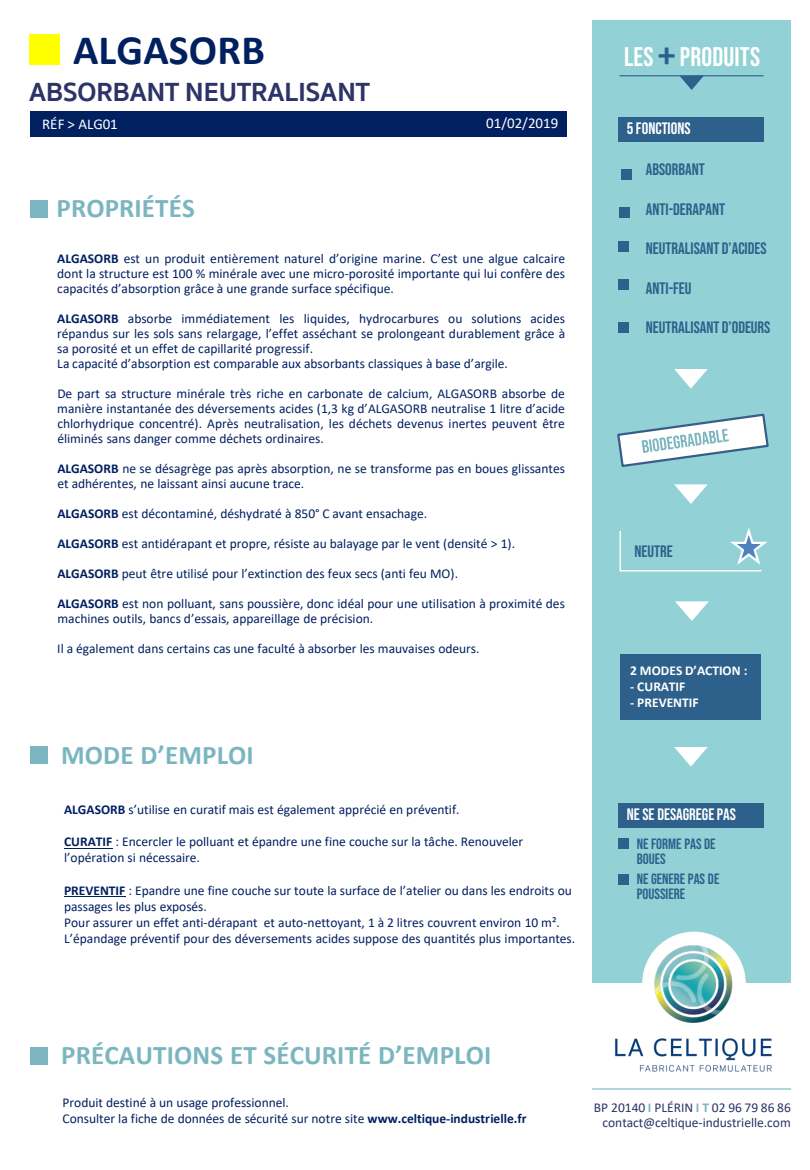
<style>
.page{position:relative;width:810px;height:1170px;background:#fff}
.page>*{position:absolute;margin:0;border:0;box-sizing:border-box;transform-origin:0 0}
.t1{font:700 42px "Calibri";letter-spacing:.005em;color:#002060}
.t2{font:700 27px "Calibri";letter-spacing:.005em;color:#7bb6c0}
.t3{font:700 27px "Sukhumvit Set";color:#2d3367}
.t4{font:27px "Bebas Neue";letter-spacing:.005em;color:#fff}
.t5{font:16.5px "Bebas Neue";color:#2d608b}
.t6{font:16.5px "Bebas Neue";color:#fff}
.t7{font:15px/15px "Bebas Neue";color:#2d608b}
.t8{font:15px "Calibri";color:#fff}
.t9{font:13.5px/15px "Calibri";color:#002060}
.t10{font:13.5px/15px "Calibri";color:#2d3367;text-align:right}
.t11{font:700 13.5px "Calibri";color:#fff}
.s1{font-weight:700}
.s2{font-family:"Calibri";font-weight:700;font-size:36px;color:#2d608b}
.s3{font-weight:700;color:#7bb6c0}
</style>
<div class="page">
<div style="left:592px;top:20px;width:199px;height:963px;background:#92d1d5"></div>
<div style="left:31px;top:112px;width:536px;height:25px;background:#002060"></div>
<div style="left:30px;top:34px;width:30px;height:31px;background:#ff0"></div>
<div style="left:30px;top:200px;width:18px;height:17px;background:#7bb6c0"></div>
<hr style="left:64px;top:848px;width:48px;height:1px;background:#002060">
<hr style="left:64px;top:896px;width:61px;height:1px;background:#002060">
<div style="left:30px;top:746px;width:18px;height:18px;background:#7bb6c0"></div>
<div style="left:30px;top:1047px;width:18px;height:18px;background:#7bb6c0"></div>
<hr style="left:620px;top:75px;width:144px;height:1px;background:#2d608b">
<svg style="left:680px;top:76px;width:24px;height:14px"></svg>
<svg style="left:675px;top:601px;width:34px;height:20px"></svg>
<div style="left:618px;top:117px;width:146px;height:24px;background:#2d608b"></div>
<div style="left:618px;top:242px;width:11px;height:10px;background:#2d608b"></div>
<div style="left:618px;top:279px;width:11px;height:10px;background:#2d608b"></div>
<div style="left:618px;top:323px;width:11px;height:10px;background:#2d608b"></div>
<svg style="left:674px;top:369px;width:34px;height:20px"></svg>
<svg style="left:617px;top:413px;width:152px;height:54px"></svg>
<svg style="left:674px;top:484px;width:34px;height:20px"></svg>
<div style="left:620px;top:655px;width:141px;height:65px;background:#2d608b"></div>
<svg style="left:619px;top:527px;width:148px;height:45px"></svg>
<svg style="left:674px;top:747px;width:34px;height:20px"></svg>
<div style="left:618px;top:803px;width:146px;height:24px;background:#2d608b"></div>
<div style="left:618px;top:839px;width:11px;height:10px;background:#2d608b"></div>
<div style="left:618px;top:874px;width:11px;height:11px;background:#2d608b"></div>
<hr style="left:592px;top:1088px;width:199px;height:2px;background:#7bb6c0">
<img style="left:599px;top:931px;width:190px;height:158px">
<div style="left:620px;top:207px;width:10px;height:10px;background:#2d608b"></div>
<div style="left:621px;top:170px;width:10px;height:10px;background:#2d608b"></div>
<h1 class="t1" style="left:73px;top:20px;width:193px">ALGASORB</h1>
<p class="t3" style="left:29px;top:72px;width:342px">ABSORBANT NEUTRALISANT</p>
<p class="t8" style="left:42px;top:114px;width:77px">RÉF &gt; ALG01</p>
<p class="t8" style="left:486px;top:113px;width:73px">01/02/2019</p>
<p class="t2" style="left:56px;top:189px;width:140px">PROPRIÉTÉS</p>
<p class="t9" style="left:57px;top:251px;width:509px;text-align:justify"><span class="s1">ALGASORB</span> est un produit entièrement naturel d’origine marine. C’est une algue calcaire dont la structure est 100 % minérale avec une micro-porosité importante qui lui confère des capacités d’absorption grâce à une grande surface spécifique.</p>
<p class="t9" style="left:57px;top:311px;width:509px;text-align:justify"><span class="s1">ALGASORB</span> absorbe immédiatement les liquides, hydrocarbures ou solutions acides répandus sur les sols sans relargage, l’effet asséchant se prolongeant durablement grâce à sa porosité et un effet de capillarité progressif.</p>
<p class="t9" style="left:57px;top:356px;width:452px">La capacité d’absorption est comparable aux absorbants classiques à base d’argile.</p>
<p class="t9" style="left:57px;top:386px;width:509px;text-align:justify">De part sa structure minérale très riche en carbonate de calcium, ALGASORB absorbe de manière instantanée des déversements acides (1,3 kg d’ALGASORB neutralise 1 litre d’acide chlorhydrique concentré). Après neutralisation, les déchets devenus inertes peuvent être éliminés sans danger comme déchets ordinaires.</p>
<p class="t9" style="left:57px;top:461px;width:509px"><span class="s1">ALGASORB</span> ne se désagrège pas après absorption, ne se transforme pas en boues glissantes et adhérentes, ne laissant ainsi aucune trace.</p>
<p class="t9" style="left:57px;top:506px;width:371px"><span class="s1">ALGASORB</span> est décontaminé, déshydraté à 850° C avant ensachage.</p>
<p class="t9" style="left:57px;top:536px;width:459px"><span class="s1">ALGASORB</span> est antidérapant et propre, résiste au balayage par le vent (densité &gt; 1).</p>
<p class="t9" style="left:57px;top:566px;width:402px"><span class="s1">ALGASORB</span> peut être utilisé pour l’extinction des feux secs (anti feu MO).</p>
<p class="t9" style="left:57px;top:596px;width:509px"><span class="s1">ALGASORB</span> est non polluant, sans poussière, donc idéal pour une utilisation à proximité des machines outils, bancs d’essais, appareillage de précision.</p>
<p class="t9" style="left:57px;top:641px;width:424px">Il a également dans certains cas une faculté à absorber les mauvaises odeurs.</p>
<p class="t2" style="left:61px;top:736px;width:194px">MODE D’EMPLOI</p>
<p class="t9" style="left:64px;top:802px;width:397px"><span class="s1">ALGASORB</span> s’utilise en curatif mais est également apprécié en préventif.</p>
<p class="t9" style="left:64px;top:833px;width:461px;line-height:16.2px"><span class="s1">CURATIF</span> : Encercler le polluant et épandre une fine couche sur la tâche. Renouveler l’opération si nécessaire.</p>
<p class="t9" style="left:64px;top:882px;width:509px;line-height:16.2px"><span class="s1">PREVENTIF</span> : Epandre une fine couche sur toute la surface de l’atelier ou dans les endroits ou passages les plus exposés.</p>
<p class="t9" style="left:64px;top:914px;width:513px;line-height:16.2px">Pour assurer un effet anti-dérapant et auto-nettoyant, 1 à 2 litres couvrent environ 10 m².<br>L’épandage préventif pour des déversements acides suppose des quantités plus importantes.</p>
<p class="t4" style="left:624px;top:41px;width:138px">LES <span class="s2">+</span> PRODUITS</p>
<p class="t6" style="left:627px;top:118px;width:65px">5 FONCTIONS</p>
<p class="t5" style="left:646px;top:160px;width:61px">ABSORBANT</p>
<p class="t5" style="left:646px;top:199px;width:81px">ANTI-DERAPANT</p>
<p class="t5" style="left:646px;top:239px;width:122px">NEUTRALISANT D’ACIDES</p>
<p class="t5" style="left:646px;top:279px;width:47px">ANTI-FEU</p>
<p class="t5" style="left:646px;top:318px;width:126px">NEUTRALISANT D’ODEURS</p>
<p class="t5" style="left:635px;top:542px;width:40px">NEUTRE</p>
<p class="t11" style="left:630px;top:661px;width:119px">2 MODES D’ACTION :</p>
<p class="t11" style="left:630px;top:677px;width:57px">- CURATIF</p>
<p class="t11" style="left:630px;top:693px;width:70px">- PREVENTIF</p>
<p class="t6" style="left:627px;top:805px;width:111px">NE SE DESAGREGE PAS</p>
<p class="t7" style="left:637px;top:836px;width:80px">NE FORME PAS DE<br>BOUES</p>
<p class="t7" style="left:637px;top:871px;width:84px">NE GENERE PAS DE<br>POUSSIERE</p>
<p class="t2" style="left:61px;top:1036px;width:432px">PRÉCAUTIONS ET SÉCURITÉ D’EMPLOI</p>
<p class="t9" style="left:62px;top:1094px;width:228px">Produit destiné à un usage professionnel.</p>
<p class="t9" style="left:62px;top:1111px;width:466px">Consulter la fiche de données de sécurité sur notre site <span class="s1">www.celtique-industrielle.fr</span></p>
<p class="t10" style="left:594px;top:1100px;width:198px">BP 20140 <span class="s3">I</span> PLÉRIN <span class="s3">I T</span> 02 96 79 86 86 contact@celtique-industrielle.com</p>
</div>
